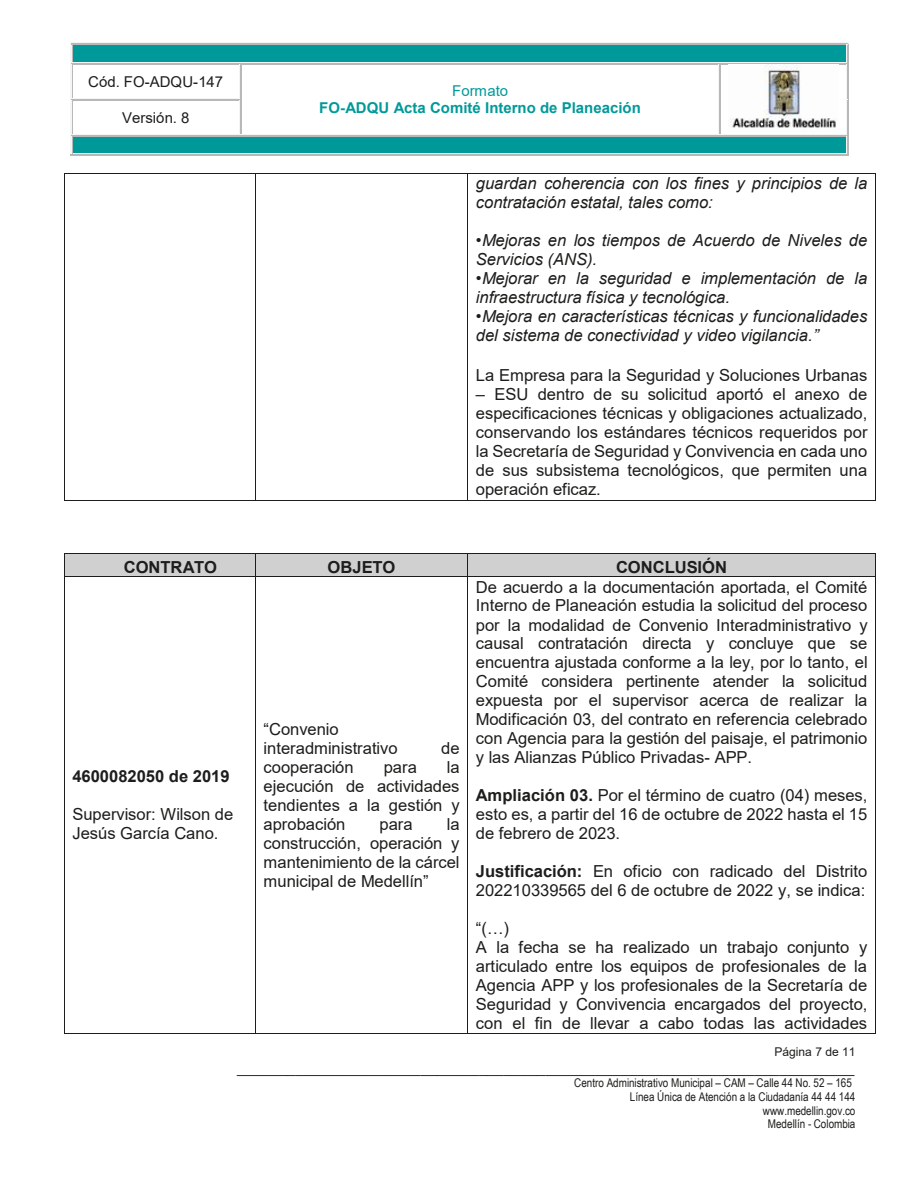
<style>
.page{position:relative;width:919px;height:1189px;background:#fff}
.page>*{position:absolute;margin:0;border:0;box-sizing:border-box;transform-origin:0 0}
.t1{font:16.5px/18.9px "Arial";color:#1d1d1b;text-align:justify}
.t2{font:italic 16.5px/19px "Arial";color:#1d1d1b}
.t3{font:700 16.5px "Arial";color:#1d1d1b}
.t4{font:700 15px "Arial";color:#099}
.t5{font:15px "Arial";color:#1d1d1b}
.t6{font:15px "Arial";color:#099}
.t7{font:12px/13.8px "Arial Narrow";color:#1d1d1b;text-align:right}
.t8{font:12px "Arial";letter-spacing:-.005em;color:#1d1d1b}
.s1{font-weight:700}
</style>
<div class="page">
<div style="left:72px;top:45px;width:774px;height:17px;background:#099"></div>
<hr style="left:71px;top:42px;width:776px;height:2px;background:#f4f4f4">
<hr style="left:72px;top:44px;width:774px;height:1px;background:#b8b8b7">
<hr style="left:72px;top:62px;width:774px;height:1px;background:#f4f4f4">
<svg style="left:70px;top:42px;width:2px;height:22px"></svg>
<hr style="left:72px;top:63px;width:167px;height:1px;background:#b8b8b7">
<hr style="left:72px;top:98px;width:167px;height:1px;background:#f4f4f4">
<hr style="left:71px;top:64px;width:1px;height:34px;background:#b8b8b7">
<hr style="left:239px;top:64px;width:2px;height:34px;background:#f4f4f4">
<hr style="left:70px;top:64px;width:1px;height:35px;background:#f4f4f4">
<hr style="left:242px;top:63px;width:476px;height:1px;background:#b8b8b7">
<hr style="left:241px;top:64px;width:1px;height:35px;background:#b8b8b7">
<hr style="left:718px;top:64px;width:1px;height:35px;background:#f4f4f4">
<hr style="left:720px;top:63px;width:126px;height:1px;background:#b8b8b7">
<svg style="left:846px;top:42px;width:2px;height:22px"></svg>
<hr style="left:719px;top:64px;width:1px;height:35px;background:#b8b8b7">
<hr style="left:846px;top:64px;width:1px;height:35px;background:#f4f4f4">
<hr style="left:847px;top:64px;width:1px;height:35px;background:#b8b8b7">
<hr style="left:72px;top:99px;width:167px;height:1px;background:#b8b8b7">
<hr style="left:72px;top:134px;width:167px;height:1px;background:#f4f4f4">
<hr style="left:71px;top:100px;width:1px;height:34px;background:#b8b8b7">
<hr style="left:239px;top:100px;width:2px;height:34px;background:#f4f4f4">
<hr style="left:70px;top:100px;width:1px;height:35px;background:#f4f4f4">
<hr style="left:242px;top:134px;width:476px;height:1px;background:#f4f4f4">
<hr style="left:241px;top:99px;width:1px;height:35px;background:#b8b8b7">
<hr style="left:718px;top:99px;width:1px;height:35px;background:#f4f4f4">
<hr style="left:720px;top:134px;width:126px;height:1px;background:#f4f4f4">
<hr style="left:719px;top:99px;width:1px;height:35px;background:#b8b8b7">
<hr style="left:846px;top:99px;width:1px;height:35px;background:#f4f4f4">
<hr style="left:847px;top:100px;width:1px;height:35px;background:#b8b8b7">
<div style="left:72px;top:136px;width:774px;height:18px;background:#099"></div>
<hr style="left:72px;top:135px;width:774px;height:1px;background:#b8b8b7">
<hr style="left:72px;top:153px;width:774px;height:1px;background:#f4f4f4">
<svg style="left:70px;top:134px;width:2px;height:22px"></svg>
<hr style="left:71px;top:155px;width:776px;height:1px;background:#b8b8b7">
<svg style="left:846px;top:134px;width:2px;height:22px"></svg>
<img style="left:730px;top:64px;width:106px;height:64px">
<hr style="left:65px;top:173px;width:190px;height:1px;background:#1d1d1b">
<hr style="left:256px;top:173px;width:211px;height:1px;background:#1d1d1b">
<hr style="left:468px;top:173px;width:407px;height:1px;background:#1d1d1b">
<hr style="left:64px;top:174px;width:1px;height:325px;background:#1d1d1b">
<hr style="left:65px;top:499px;width:190px;height:1px;background:#1d1d1b">
<hr style="left:255px;top:174px;width:1px;height:325px;background:#1d1d1b">
<hr style="left:256px;top:499px;width:211px;height:1px;background:#1d1d1b">
<hr style="left:467px;top:174px;width:1px;height:325px;background:#1d1d1b">
<hr style="left:468px;top:499px;width:407px;height:1px;background:#1d1d1b">
<hr style="left:875px;top:174px;width:1px;height:325px;background:#1d1d1b">
<div style="left:65px;top:554px;width:190px;height:22px;background:#d0d0d0"></div>
<div style="left:256px;top:554px;width:211px;height:22px;background:#d0d0d0"></div>
<div style="left:468px;top:554px;width:406px;height:22px;background:#d0d0d0"></div>
<hr style="left:65px;top:553px;width:190px;height:1px;background:#1d1d1b">
<hr style="left:256px;top:553px;width:211px;height:1px;background:#1d1d1b">
<hr style="left:468px;top:553px;width:407px;height:1px;background:#1d1d1b">
<svg style="left:64px;top:553px;width:1px;height:24px"></svg>
<hr style="left:65px;top:576px;width:190px;height:1px;background:#1d1d1b">
<svg style="left:255px;top:553px;width:1px;height:24px"></svg>
<hr style="left:256px;top:576px;width:211px;height:1px;background:#1d1d1b">
<svg style="left:467px;top:553px;width:1px;height:24px"></svg>
<hr style="left:468px;top:576px;width:407px;height:1px;background:#1d1d1b">
<svg style="left:875px;top:553px;width:1px;height:24px"></svg>
<hr style="left:64px;top:577px;width:1px;height:455px;background:#1d1d1b">
<hr style="left:65px;top:1032px;width:190px;height:1px;background:#1d1d1b">
<hr style="left:255px;top:577px;width:1px;height:455px;background:#1d1d1b">
<hr style="left:256px;top:1032px;width:211px;height:1px;background:#1d1d1b">
<hr style="left:467px;top:577px;width:1px;height:455px;background:#1d1d1b">
<hr style="left:468px;top:1032px;width:407px;height:1px;background:#1d1d1b">
<hr style="left:875px;top:577px;width:1px;height:455px;background:#1d1d1b">
<p class="t5" style="left:88px;top:71px;width:136px">Cód. FO-ADQU-147</p>
<p class="t5" style="left:122px;top:107px;width:69px">Versión. 8</p>
<p class="t6" style="left:452px;top:80px;width:57px">Formato</p>
<p class="t4" style="left:319px;top:97px;width:323px">FO-ADQU Acta Comité Interno de Planeación</p>
<p class="t2" style="left:475px;top:174px;width:393px">guardan coherencia con los fines y principios de la contratación estatal, tales como:</p>
<p class="t2" style="left:475px;top:231px;width:393px">•Mejoras en los tiempos de Acuerdo de Niveles de<br>Servicios (ANS).</p>
<p class="t2" style="left:475px;top:269px;width:392px">•Mejorar en la seguridad e implementación de la infraestructura física y tecnológica.</p>
<p class="t2" style="left:475px;top:307px;width:393px">•Mejora en características técnicas y funcionalidades del sistema de conectividad y video vigilancia.”</p>
<p class="t1" style="left:475px;top:365px;width:393px">La Empresa para la Seguridad y Soluciones Urbanas</p>
<p class="t1" style="left:475px;top:384px;width:393px">– ESU dentro de su solicitud aportó el anexo de especificaciones técnicas y obligaciones actualizado, conservando los estándares técnicos requeridos por la Secretaría de Seguridad y Convivencia en cada uno de sus subsistema tecnológicos, que permiten una operación eficaz.</p>
<p class="t3" style="left:124px;top:555px;width:95px">CONTRATO</p>
<p class="t3" style="left:327px;top:555px;width:69px">OBJETO</p>
<p class="t3" style="left:616px;top:555px;width:113px">CONCLUSIÓN</p>
<p class="t3" style="left:72px;top:764px;width:159px">4600082050 de 2019</p>
<p class="t1" style="left:72px;top:804px;width:162px">Supervisor: Wilson de<br>Jesús García Cano.</p>
<p class="t1" style="left:263px;top:719px;width:135px">“Convenio interadministrativo</p>
<p class="t1" style="left:441px;top:738px;width:20px">de</p>
<p class="t1" style="left:263px;top:757px;width:92px">cooperación</p>
<p class="t1" style="left:383px;top:757px;width:35px">para</p>
<p class="t1" style="left:263px;top:757px;width:197px;text-indent:183px">la ejecución de actividades tendientes a la gestión y aprobación</p>
<p class="t1" style="left:263px;top:814px;width:197px;text-indent:183px">la construcción, operación y mantenimiento de la cárcel municipal de Medellín”</p>
<p class="t1" style="left:379px;top:814px;width:35px">para</p>
<p class="t1" style="left:475px;top:577px;width:393px">De acuerdo a la documentación aportada, el Comité Interno de Planeación estudia la solicitud del proceso por la modalidad de Convenio Interadministrativo y causal contratación directa y concluye que se encuentra ajustada conforme a la ley, por lo tanto, el Comité considera pertinente atender la solicitud expuesta por el supervisor acerca de realizar la Modificación 03, del contrato en referencia celebrado con Agencia para la gestión del paisaje, el patrimonio y las Alianzas Público Privadas- APP.</p>
<p class="t1" style="left:475px;top:785px;width:393px"><span class="s1">Ampliación 03.</span> Por el término de cuatro (04) meses, esto es, a partir del 16 de octubre de 2022 hasta el 15 de febrero de 2023.</p>
<p class="t1" style="left:475px;top:861px;width:393px"><span class="s1">Justificación:</span> En oficio con radicado del Distrito<br>202210339565 del 6 de octubre de 2022 y, se indica:</p>
<p class="t1" style="left:475px;top:918px;width:393px;text-align:left">“(…)<br>A la fecha se ha realizado un trabajo conjunto y articulado entre los equipos de profesionales de la Agencia APP y los profesionales de la Secretaría de Seguridad y Convivencia encargados del proyecto, con el fin de llevar a cabo todas las actividades</p>
<p class="t8" style="left:774px;top:1043px;width:82px">Página 7 de 11</p>
<p class="t7" style="left:574px;top:1075px;width:282px">Centro Administrativo Municipal – CAM – Calle 44 No. 52 – 165<br>Línea Única de Atención a la Ciudadanía 44 44 144 www.medellin.gov.co<br>Medellín - Colombia</p>
</div>
